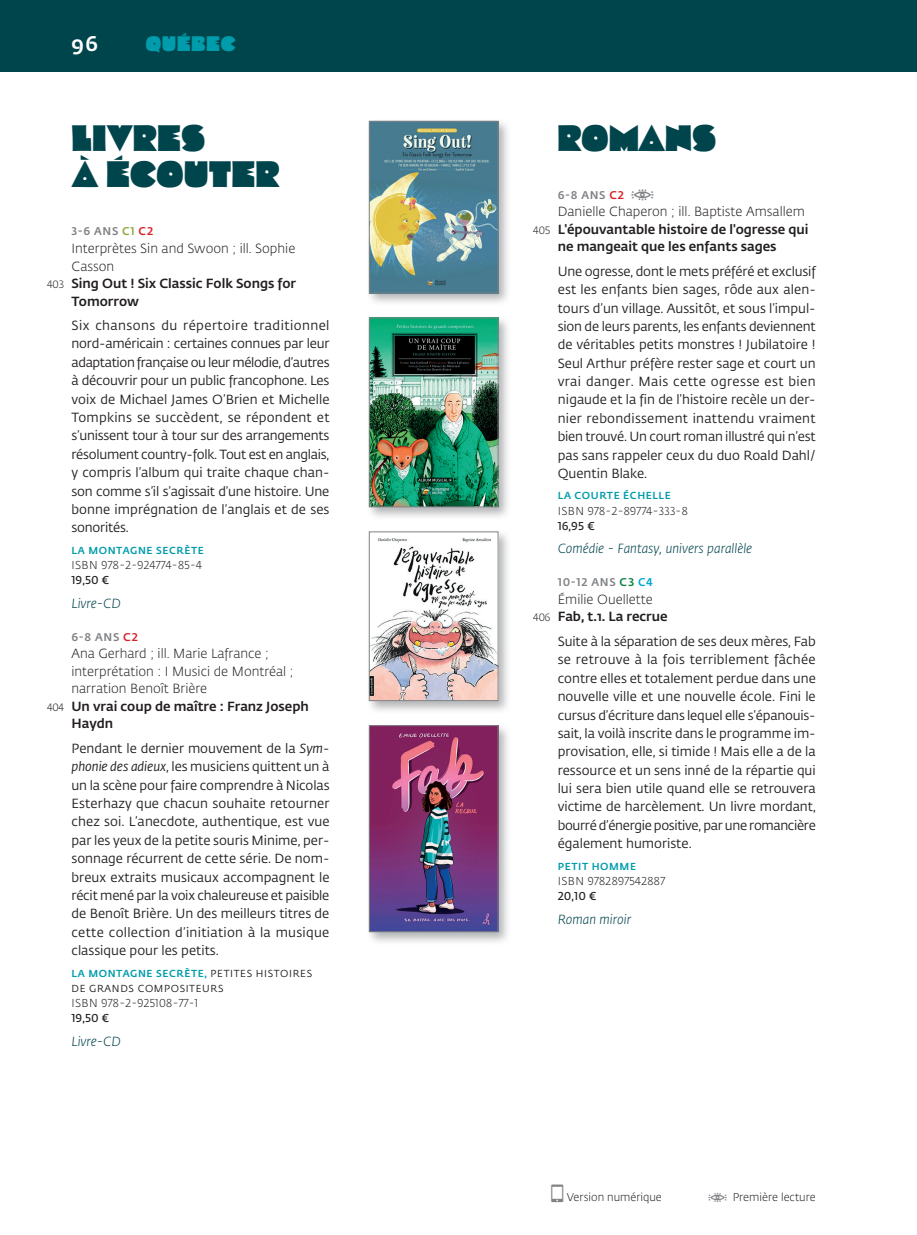
<style>
.page{position:relative;width:917px;height:1235px;background:#fff}
.page>*{position:absolute;margin:0;border:0;box-sizing:border-box;transform-origin:0 0}
.t1{font:36.75px/36.8px "Cooter Deuce";letter-spacing:.015em;color:#00444c}
.t2{font:21px "Cooter Deuce";letter-spacing:.05em;color:#009cac}
.t3{font:500 21px "Fedra Sans Pro";color:#fff}
.t4{font:13.12px/18.4px "Fedra Sans Pro";color:#231f20;text-align:justify}
.t5{font:500 13.12px/17.5px "Fedra Sans Pro";color:#231f20}
.t6{font:300 13.12px "Fedra Sans Pro";color:#231f20}
.t7{font:italic 300 13.12px "Fedra Sans Pro";color:#00444c}
.t8{font:300 11.38px "Fedra Sans Pro";letter-spacing:.035em;color:#231f20}
.t9{font:600 11.38px "Fedra Sans Pro";color:#231f20}
.t10{font:300 11.2px "Fedra Sans Pro";color:#231f20}
.t11{font:500 11.03px "Fedra Sans Pro";letter-spacing:.06em;color:#808285}
.t12{font:10.15px/15.4px "Fedra Sans Pro";letter-spacing:.06em;color:#231f20}
.t13{font:500 10.15px "Fedra Sans Pro";letter-spacing:.06em;color:#009cac}
.s1{color:#90a83d}
.s2{color:#da2128}
.s3{font-weight:300;font-size:10.5px}
.s4{font-style:italic}
.s5{font-weight:500;color:#009cac}
.s6{color:#0b8241}
.s7{color:#00a8cf}
.s8{font-weight:300}
</style>
<div class="page">
<div style="left:366px;top:118px;width:146px;height:189px;background:#808285;opacity:.6"></div>
<img style="left:371px;top:123px;width:125px;height:168px">
<div style="left:369px;top:121px;width:129px;height:172px;border:1px solid #808285"></div>
<div style="left:366px;top:314px;width:146px;height:206px;background:#808285;opacity:.6"></div>
<img style="left:371px;top:320px;width:125px;height:185px">
<div style="left:369px;top:318px;width:129px;height:189px;border:1px solid #808285"></div>
<div style="left:366px;top:528px;width:146px;height:186px;background:#808285;opacity:.6"></div>
<img style="left:371px;top:533px;width:125px;height:165px">
<div style="left:369px;top:531px;width:129px;height:169px;border:1px solid #808285"></div>
<div style="left:366px;top:722px;width:146px;height:223px;background:#808285;opacity:.6"></div>
<img style="left:371px;top:727px;width:125px;height:202px">
<div style="left:369px;top:725px;width:129px;height:206px;border:1px solid #808285"></div>
<div style="left:0;top:0;width:915px;height:71px;background:#00444c"></div>
<hr style="left:915px;top:0;width:2px;height:71px;background:#00444c">
<h2 class="t3" style="left:71px;top:27px;width:28px">96</h2>
<h2 class="t2" style="left:146px;top:32px;width:91px">QUÉBEC</h2>
<h1 class="t1" style="left:71px;top:119px;width:210px">LIVRES<br>À ÉCOUTER</h1>
<p class="t11" style="left:72px;top:223px;width:83px">3-6 ANS <span class="s1">C1</span> <span class="s2">C2</span></p>
<p class="t6" style="left:71px;top:239px;width:225px">Interprètes Sin and Swoon ; ill. Sophie</p>
<p class="t6" style="left:71px;top:257px;width:44px">Casson</p>
<p class="t5" style="left:47px;top:274px;width:251px"><span class="s3">403</span> Sing Out ! Six Classic Folk Songs for</p>
<p class="t5" style="left:71px;top:291px;width:69px">Tomorrow</p>
<p class="t4" style="left:71px;top:316px;width:260px">Six chansons du répertoire traditionnel nord-américain : certaines connues par leur adaptation française ou leur mélodie, d’autres à découvrir pour un public francophone. Les voix de Michael James O’Brien et Michelle Tompkins se succèdent, se répondent et s’unissent tour à tour sur des arrangements résolument country-folk. Tout est en anglais, y compris l’album qui traite chaque chan&shy;son comme s’il s’agissait d’une histoire. Une bonne imprégnation de l’anglais et de ses sonorités.</p>
<p class="t13" style="left:72px;top:542px;width:134px">LA MONTAGNE SECRÈTE</p>
<p class="t8" style="left:72px;top:557px;width:132px">ISBN 978-2-924774-85-4</p>
<p class="t9" style="left:71px;top:572px;width:39px">19,50 €</p>
<p class="t7" style="left:71px;top:594px;width:51px">Livre-CD</p>
<p class="t11" style="left:72px;top:628px;width:68px">6-8 ANS <span class="s2">C2</span></p>
<p class="t6" style="left:71px;top:645px;width:199px">Ana Gerhard ; ill. Marie Lafrance ;</p>
<p class="t6" style="left:71px;top:662px;width:224px">interprétation : I Musici de Montréal ;</p>
<p class="t6" style="left:71px;top:680px;width:137px">narration Benoît Brière</p>
<p class="t5" style="left:47px;top:696px;width:264px"><span class="s3">404</span> Un vrai coup de maître : Franz Joseph</p>
<p class="t5" style="left:71px;top:714px;width:43px">Haydn</p>
<p class="t4" style="left:71px;top:738px;width:260px">Pendant le dernier mouvement de la <span class="s4">Sym&shy;phonie des adieux</span>, les musiciens quittent un à un la scène pour faire comprendre à Nicolas Esterhazy que chacun souhaite retourner chez soi. L’anecdote, authentique, est vue par les yeux de la petite souris Minime, per&shy;sonnage récurrent de cette série. De nom&shy;breux extraits musicaux accompagnent le récit mené par la voix chaleureuse et paisible de Benoît Brière. Un des meilleurs titres de cette collection d’initiation à la musique classique pour les petits.</p>
<p class="t12" style="left:72px;top:964px;width:242px"><span class="s5">LA MONTAGNE SECRÈTE,</span> PETITES HISTOIRES<br>DE GRANDS COMPOSITEURS</p>
<p class="t8" style="left:72px;top:995px;width:128px">ISBN 978-2-925108-77-1</p>
<p class="t9" style="left:71px;top:1010px;width:39px">19,50 €</p>
<p class="t7" style="left:71px;top:1032px;width:51px">Livre-CD</p>
<h1 class="t1" style="left:558px;top:119px;width:160px">ROMANS</h1>
<p class="t11" style="left:558px;top:186px;width:68px">6-8 ANS <span class="s2">C2</span></p>
<p class="t6" style="left:558px;top:203px;width:249px">Danielle Chaperon ; ill. Baptiste Amsallem</p>
<p class="t5" style="left:533px;top:219px;width:277px"><span class="s3">405</span> L'épouvantable histoire de l'ogresse qui</p>
<p class="t5" style="left:558px;top:237px;width:220px">ne mangeait que les enfants sages</p>
<p class="t4" style="left:558px;top:261px;width:260px">Une ogresse, dont le mets préféré et exclusif est les enfants bien sages, rôde aux alen&shy;tours d’un village. Aussitôt, et sous l’impul&shy;sion de leurs parents, les enfants deviennent de véritables petits monstres ! Jubilatoire !<br>Seul Arthur préfère rester sage et court un vrai danger. Mais cette ogresse est bien nigaude et la fin de l’histoire recèle un der&shy;nier rebondissement inattendu vraiment bien trouvé. Un court roman illustré qui n’est pas sans rappeler ceux du duo Roald Dahl/ Quentin Blake.</p>
<p class="t13" style="left:558px;top:488px;width:114px">LA COURTE ÉCHELLE</p>
<p class="t8" style="left:558px;top:503px;width:131px">ISBN 978-2-89774-333-8</p>
<p class="t9" style="left:558px;top:518px;width:39px">16,95 €</p>
<p class="t7" style="left:558px;top:540px;width:196px">Comédie - Fantasy, univers parallèle</p>
<p class="t11" style="left:558px;top:574px;width:97px">10-12 ANS <span class="s6">C3</span> <span class="s7">C4</span></p>
<p class="t5" style="left:533px;top:589px;width:136px;text-indent:25px"><span class="s8">Émilie Ouellette<br></span><span class="s3">406</span> Fab, t.1. La recrue</p>
<p class="t4" style="left:558px;top:631px;width:260px">Suite à la séparation de ses deux mères, Fab se retrouve à la fois terriblement fâchée contre elles et totalement perdue dans une nouvelle ville et une nouvelle école. Fini le cursus d’écriture dans lequel elle s’épanouis&shy;sait, la voilà inscrite dans le programme im&shy;provisation, elle, si timide ! Mais elle a de la ressource et un sens inné de la répartie qui lui sera bien utile quand elle se retrouvera victime de harcèlement. Un livre mordant, bourré d’énergie positive, par une romancière également humoriste.</p>
<p class="t13" style="left:558px;top:858px;width:80px">PETIT HOMME</p>
<p class="t8" style="left:558px;top:873px;width:109px">ISBN 9782897542887</p>
<p class="t9" style="left:558px;top:888px;width:40px">20,10 €</p>
<p class="t7" style="left:558px;top:910px;width:75px">Roman miroir</p>
<p class="t10" style="left:567px;top:1189px;width:97px">Version numérique</p>
<p class="t10" style="left:733px;top:1189px;width:85px">Première lecture</p>
</div>
